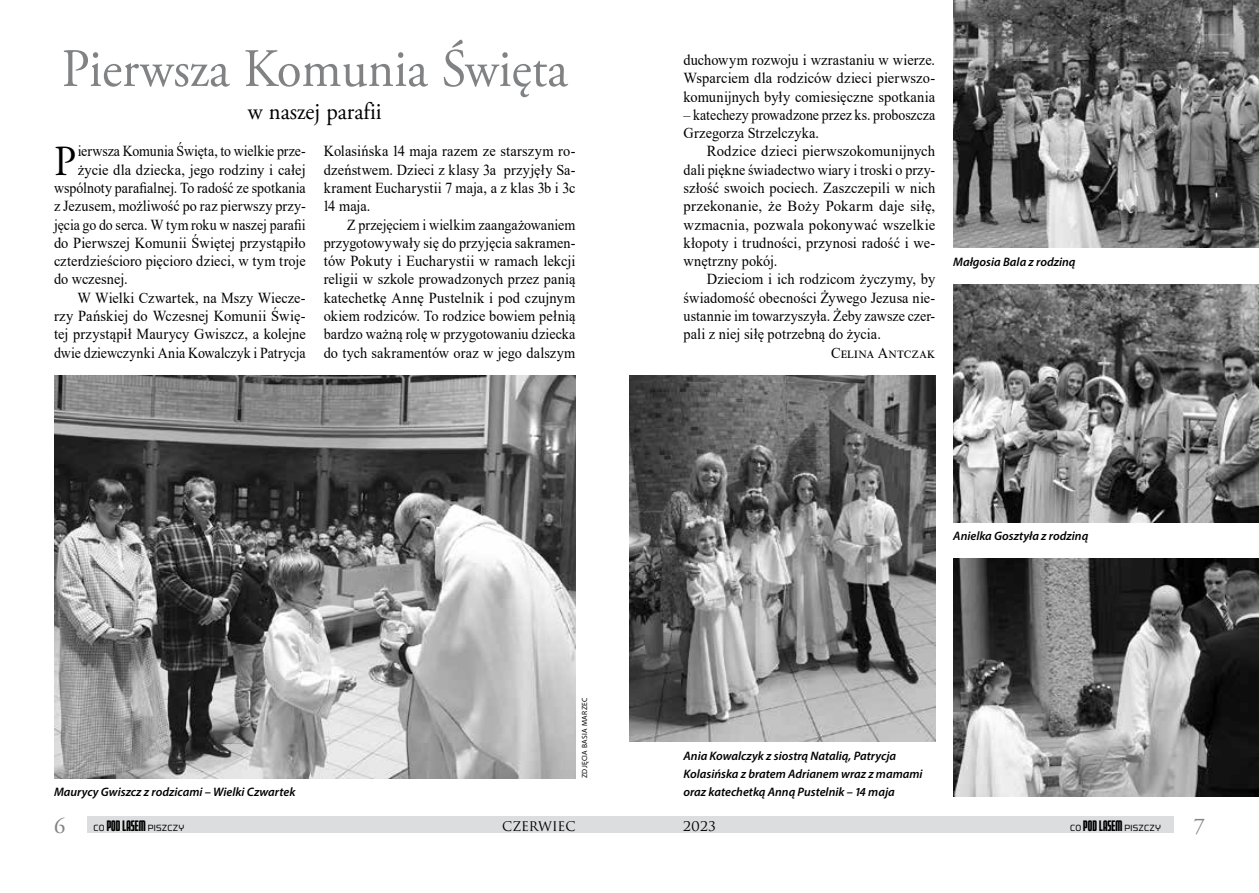
<style>
.page{position:relative;width:1259px;height:893px;background:#fff}
.page>*{position:absolute;margin:0;border:0;box-sizing:border-box;transform-origin:0 0}
.t1{font:54px "Adobe Garamond Pro";letter-spacing:-.01em;color:#808284;scale:.94 1}
.t2{font:42.75px "Adobe Garamond Pro";color:#000;scale:.94 1}
.t3{font:24px "Adobe Garamond Pro";color:#000;scale:.94 1}
.t4{font:22.5px "Adobe Garamond Pro";color:#808284}
.t5{font:15.3px/18.3px "Times New Roman";letter-spacing:.005em;color:#000;text-align:justify;scale:.94 1}
.t6{font:15.3px/18.3px "Times New Roman";letter-spacing:.005em;color:#000;text-align:justify;scale:.92 1}
.t7{font:15.3px/18.3px "Times New Roman";letter-spacing:.005em;color:#000;text-align:justify}
.t8{font:15.3px "Times New Roman";letter-spacing:.005em;color:#000;scale:.95 1}
.t9{font:15.3px/18.3px "Times New Roman";letter-spacing:.005em;color:#000;scale:.91 1}
.t10{font:15.3px "Times New Roman";letter-spacing:.005em;color:#000;scale:.93 1}
.t11{font:15.3px "Times New Roman";letter-spacing:.055em;color:#000;scale:.94 1}
.t12{font:15.3px "Trajan Pro";letter-spacing:-.005em;color:#000;scale:.94 1}
.t13{font:italic 600 12.3px/18.3px "Myriad Pro";color:#000}
.t14{font:9px "Morgan Big";letter-spacing:.03em;color:#000;scale:.94 1}
.t15{font:7.5px "Myriad Pro";letter-spacing:.04em;color:#000}
.s1{font-family:"Morgan Tower Four";font-size:15.3px}
</style>
<div class="page">
<div style="left:87px;top:817px;width:544px;height:16px;background:#dcddde"></div>
<div style="left:629px;top:817px;width:545px;height:16px;background:#dcddde"></div>
<img style="left:629px;top:376px;width:306px;height:366px">
<img style="left:54px;top:376px;width:521px;height:402px">
<img style="left:953px;top:0;width:306px;height:248px">
<img style="left:953px;top:559px;width:306px;height:237px">
<img style="left:953px;top:284px;width:306px;height:238px">
<h1 class="t1" style="left:62px;top:36px;width:540px">Pierwsza Komunia Święta</h1>
<h3 class="t3" style="left:248px;top:97px;width:144px">w naszej parafii</h3>
<h2 class="t2" style="left:54px;top:136px;width:25px">P</h2>
<p class="t9" style="left:78px;top:142px;width:252px">ierwsza Komunia Święta, to wielkie prze-</p>
<p class="t8" style="left:78px;top:159px;width:241px">życie dla dziecka, jego rodziny i całej</p>
<p class="t6" style="left:54px;top:178px;width:275px">wspólnoty parafialnej. To radość ze spotkania</p>
<p class="t10" style="left:54px;top:195px;width:272px">z Jezusem, możliwość po raz pierwszy przy-</p>
<p class="t9" style="left:54px;top:215px;width:278px">jęcia go do serca. W tym roku w naszej parafii</p>
<p class="t8" style="left:54px;top:232px;width:266px">do Pierwszej Komunii Świętej przystąpiło</p>
<p class="t5" style="left:54px;top:251px;width:269px">czterdzieścioro pięcioro dzieci, w tym troje</p>
<p class="t5" style="left:54px;top:270px;width:80px">do wczesnej.</p>
<p class="t5" style="left:77px;top:288px;width:244px">W Wielki Czwartek, na Mszy Wiecze-</p>
<p class="t8" style="left:54px;top:305px;width:266px">rzy Pańskiej do Wczesnej Komunii Świę-</p>
<p class="t5" style="left:54px;top:325px;width:269px">tej przystąpił Maurycy Gwiszcz, a kolejne</p>
<p class="t6" style="left:54px;top:343px;width:275px">dwie dziewczynki Ania Kowalczyk i Patrycja</p>
<p class="t5" style="left:324px;top:142px;width:269px">Kolasińska 14 maja razem ze starszym ro&shy;dzeństwem. Dzieci z klasy 3a przyjęły Sa&shy;krament Eucharystii 7 maja, a z klas 3b i 3c 14 maja.</p>
<p class="t6" style="left:324px;top:215px;width:275px;text-indent:23px">Z przejęciem i wielkim zaangażowaniem przygotowywały się do przyjęcia sakramen&shy;tów Pokuty i Eucharystii w ramach lekcji religii w szkole prowadzonych przez panią katechetkę Annę Pustelnik i pod czujnym okiem rodziców. To rodzice bowiem pełnią bardzo ważną rolę w przygotowaniu dziecka do tych sakramentów oraz w jego dalszym</p>
<p class="t13" style="left:54px;top:783px;width:243px">Maurycy Gwiszcz z rodzicami – Wielki Czwartek</p>
<p class="t15" style="left:580px;top:778px;width:82px;rotate:-90deg">ZDJĘCIA BASIA MARZEC</p>
<p class="t5" style="left:683px;top:50px;width:269px">duchowym rozwoju i wzrastaniu w wierze.<br>Wsparciem dla rodziców dzieci pierwszo&shy;komunijnych były comiesięczne spotkania</p>
<p class="t9" style="left:683px;top:105px;width:278px">– katechezy prowadzone przez ks. proboszcza<br>Grzegorza Strzelczyka.</p>
<p class="t7" style="left:683px;top:142px;width:253px;text-indent:23px">Rodzice dzieci pierwszokomunijnych dali piękne świadectwo wiary i troski o przy&shy;szłość swoich pociech. Zaszczepili w nich przekonanie, że Boży Pokarm daje siłę, wzmacnia, pozwala pokonywać wszelkie kłopoty i trudności, przynosi radość i we&shy;wnętrzny pokój.</p>
<p class="t8" style="left:707px;top:269px;width:242px">Dzieciom i ich rodzicom życzymy, by</p>
<p class="t5" style="left:683px;top:288px;width:269px">świadomość obecności Żywego Jezusa nie-</p>
<p class="t6" style="left:683px;top:306px;width:275px">ustannie im towarzyszyła. Żeby zawsze czer-</p>
<p class="t5" style="left:683px;top:325px;width:211px">pali z niej siłę potrzebną do życia.</p>
<p class="t11" style="left:831px;top:342px;width:111px">Celina Antczak</p>
<p class="t13" style="left:953px;top:253px;width:124px">Małgosia Bala z rodziną</p>
<p class="t13" style="left:953px;top:527px;width:137px">Anielka Gosztyła z rodziną</p>
<p class="t13" style="left:683px;top:746px;width:241px">Ania Kowalczyk z siostrą Natalią, Patrycja<br>Kolasińska z bratem Adrianem wraz z mamami oraz katechetką Anną Pustelnik – 14 maja</p>
<h3 class="t4" style="left:54px;top:812px;width:13px">6</h3>
<p class="t14" style="left:94px;top:821px;width:98px">CO <span class="s1">POD LASEM</span> PISZCZY</p>
<p class="t12" style="left:502px;top:815px;width:79px">CZERWIEC</p>
<p class="t12" style="left:683px;top:815px;width:37px">2023</p>
<p class="t14" style="left:1070px;top:821px;width:98px">CO <span class="s1">POD LASEM</span> PISZCZY</p>
<h3 class="t4" style="left:1193px;top:812px;width:13px">7</h3>
</div>
